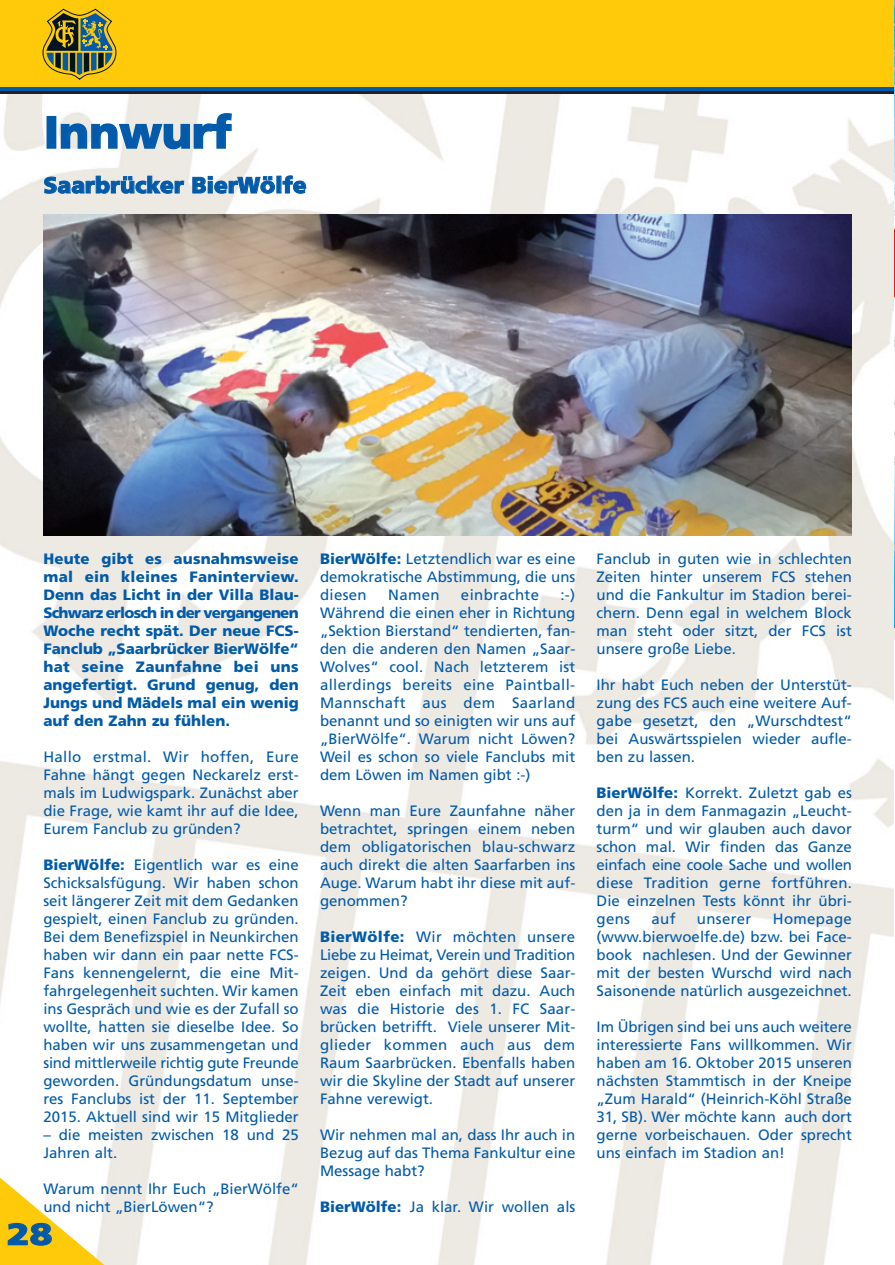
<style>
.page{position:relative;width:895px;height:1265px;background:#fff}
.page>*{position:absolute;margin:0;border:0;box-sizing:border-box;transform-origin:0 0}
.t1{font:900 45px "Frutiger";color:#015aaa}
.t2{font:900 30px "Frutiger";color:#015aaa;scale:1.25 1}
.t3{font:900 22.5px "Frutiger";color:#015aaa}
.t4{font:15px/18px "Frutiger";color:#015aaa;text-align:justify}
.t5{font:900 15px/18px "Frutiger";color:#015aaa;text-align:justify}
.t6{font:15px "Frutiger";letter-spacing:.02em;color:#015aaa}
.s1{font-weight:900}
</style>
<div class="page">
<img style="left:894px;top:3px;width:1px;height:624px">
<img style="left:0;top:0;width:894px;height:1265px">
<h1 class="t1" style="left:44px;top:114px;width:189px">Innwurf</h1>
<h3 class="t3" style="left:44px;top:176px;width:264px">Saarbrücker BierWölfe</h3>
<p class="t5" style="left:43px;top:551px;width:257px">Heute gibt es ausnahmsweise mal ein kleines Faninterview.<br>Denn das Licht in der Villa Blau-Schwarz erlosch in der vergangenen Woche recht spät. Der neue FCS-Fanclub „Saarbrücker BierWölfe“ hat seine Zaunfahne bei uns angefertigt. Grund genug, den Jungs und Mädels mal ein wenig auf den Zahn zu fühlen.</p>
<p class="t4" style="left:43px;top:749px;width:257px">Hallo erstmal. Wir hoffen, Eure Fahne hängt gegen Neckarelz erst&shy;mals im Ludwigspark. Zunächst aber die Frage, wie kamt ihr auf die Idee, Eurem Fanclub zu gründen?</p>
<p class="t4" style="left:43px;top:857px;width:257px"><span class="s1">BierWölfe:</span> Eigentlich war es eine Schicksalsfügung. Wir haben schon seit längerer Zeit mit dem Gedanken gespielt, einen Fanclub zu gründen.<br>Bei dem Benefizspiel in Neunkirchen haben wir dann ein paar nette FCS-Fans kennengelernt, die eine Mit&shy;fahrgelegenheit suchten. Wir kamen ins Gespräch und wie es der Zufall so wollte, hatten sie dieselbe Idee. So haben wir uns zusammengetan und sind mittlerweile richtig gute Freunde geworden. Gründungsdatum unse&shy;res Fanclubs ist der 11. September 2015. Aktuell sind wir 15 Mitglieder</p>
<p class="t4" style="left:43px;top:1127px;width:257px">– die meisten zwischen 18 und 25<br>Jahren alt.</p>
<p class="t4" style="left:43px;top:1181px;width:257px">Warum nennt Ihr Euch „BierWölfe“ und nicht „BierLöwen“?</p>
<h2 class="t2" style="left:7px;top:1222px;width:38px">28</h2>
<p class="t4" style="left:320px;top:551px;width:257px"><span class="s1">BierWölfe:</span> Letztendlich war es eine demokratische Abstimmung, die uns diesen</p>
<p class="t4" style="left:320px;top:587px;width:257px;text-indent:240px">:-)<br>Während die einen eher in Richtung „Sektion Bierstand“ tendierten, fan&shy;den die anderen den Namen „Saar-Wolves“ cool. Nach letzterem ist allerdings bereits eine Paintball-Mannschaft aus dem Saarland benannt und so einigten wir uns auf „BierWölfe“. Warum nicht Löwen?<br>Weil es schon so viele Fanclubs mit dem Löwen im Namen gibt :-)</p>
<p class="t4" style="left:320px;top:803px;width:257px">Wenn man Eure Zaunfahne näher betrachtet, springen einem neben dem obligatorischen blau-schwarz auch direkt die alten Saarfarben ins Auge. Warum habt ihr diese mit auf&shy;genommen?</p>
<p class="t4" style="left:320px;top:929px;width:257px"><span class="s1">BierWölfe:</span> Wir möchten unsere Liebe zu Heimat, Verein und Tradition zeigen. Und da gehört diese Saar-Zeit eben einfach mit dazu. Auch was die Historie des 1. FC Saar&shy;brücken betrifft. Viele unserer Mit&shy;glieder kommen auch aus dem Raum Saarbrücken. Ebenfalls haben wir die Skyline der Stadt auf unserer Fahne verewigt.</p>
<p class="t4" style="left:320px;top:1127px;width:257px">Wir nehmen mal an, dass Ihr auch in Bezug auf das Thema Fankultur eine Message habt?</p>
<p class="t4" style="left:320px;top:1199px;width:257px"><span class="s1">BierWölfe:</span> Ja klar. Wir wollen als</p>
<p class="t4" style="left:388px;top:587px;width:53px">Namen</p>
<p class="t6" style="left:461px;top:588px;width:79px">einbrachte</p>
<p class="t4" style="left:596px;top:551px;width:257px">Fanclub in guten wie in schlechten Zeiten hinter unserem FCS stehen und die Fankultur im Stadion berei&shy;chern. Denn egal in welchem Block man steht oder sitzt, der FCS ist unsere große Liebe.</p>
<p class="t4" style="left:596px;top:677px;width:257px">Ihr habt Euch neben der Unterstüt&shy;zung des FCS auch eine weitere Auf&shy;gabe gesetzt, den „Wurschdtest“ bei Auswärtsspielen wieder aufle&shy;ben zu lassen.</p>
<p class="t4" style="left:596px;top:785px;width:257px"><span class="s1">BierWölfe:</span> Korrekt. Zuletzt gab es den ja in dem Fanmagazin „Leucht&shy;turm“ und wir glauben auch davor schon mal. Wir finden das Ganze einfach eine coole Sache und wollen diese Tradition gerne fortführen.<br>Die einzelnen Tests könnt ihr übri&shy;gens</p>
<p class="t4" style="left:651px;top:911px;width:25px">auf</p>
<p class="t6" style="left:696px;top:912px;width:56px">unserer</p>
<p class="t4" style="left:596px;top:911px;width:257px;text-indent:176px">Homepage (www.bierwoelfe.de) bzw. bei Face&shy;book nachlesen. Und der Gewinner mit der besten Wurschd wird nach Saisonende natürlich ausgezeichnet.</p>
<p class="t4" style="left:596px;top:1019px;width:257px">Im Übrigen sind bei uns auch weitere interessierte Fans willkommen. Wir haben am 16. Oktober 2015 unseren nächsten Stammtisch in der Kneipe „Zum Harald“ (Heinrich-Köhl Straße 31, SB). Wer möchte kann auch dort gerne vorbeischauen. Oder sprecht uns einfach im Stadion an!</p>
</div>
